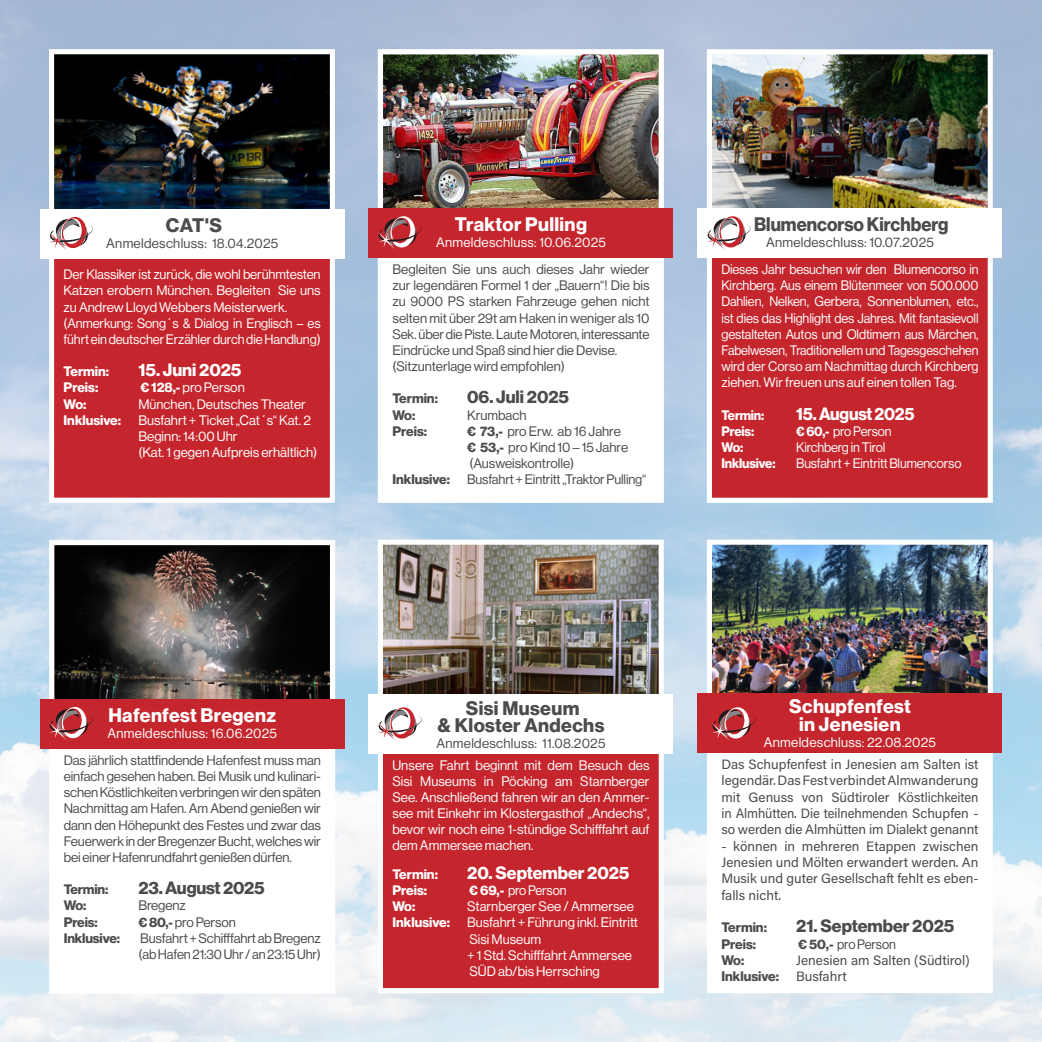
<style>
.page{position:relative;width:1042px;height:1042px;background:#fff}
.page>*{position:absolute;margin:0;border:0;box-sizing:border-box;transform-origin:0 0}
.t1{font:19.25px/17.5px "N Haas Grotesk DS Pro 75 Bd";letter-spacing:.02em;color:#fff;text-align:center}
.t2{font:19.25px/17.5px "N Haas Grotesk DS Pro 75 Bd";letter-spacing:.01em;color:#4b4c4d;text-align:center}
.t3{font:19.25px "N Haas Grotesk DS Pro 75 Bd";letter-spacing:.01em;color:#4b4c4d;scale:.94 1}
.t4{font:17.5px "N Haas Grotesk DS Pro 75 Bd";color:#4b4c4d}
.t5{font:17.5px "N Haas Grotesk DS Pro 75 Bd";color:#fff}
.t6{font:17.5px "N Haas Grotesk DS Pro 75 Bd";color:#fff;scale:.96 1}
.t7{font:13.65px/16.3px "Acumin Variable Concept";color:#4b4c4d;text-align:justify}
.t8{font:13.47px/16.1px "N Haas Grotesk DS Pro 55 Rg";color:#4b4c4d}
.t9{font:13.47px/16.1px "N Haas Grotesk DS Pro 55 Rg";color:#fff}
.t10{font:13.47px/16.1px "N Haas Grotesk DS Pro 55 Rg";color:#fff;text-align:justify;scale:.96 1}
.t11{font:13.47px "N Haas Grotesk DS Pro 75 Bd";color:#4b4c4d}
.t12{font:13.47px "N Haas Grotesk DS Pro 55 Rg";letter-spacing:.02em;color:#fff}
.t13{font:13.47px "N Haas Grotesk DS Pro 55 Rg";letter-spacing:.02em;color:#4b4c4d}
.t14{font:13.47px "N Haas Grotesk DS Pro 75 Bd";color:#fff}
.t15{font:13.47px "N Haas Grotesk DS Pro 75 Bd";color:#fff;scale:.96 1}
.t16{font:13.47px "N Haas Grotesk DS Pro 55 Rg";color:#4b4c4d;scale:.96 1}
.s1{font-family:"N Haas Grotesk DS Pro 75 Bd"}
</style>
<div class="page">
<img style="left:0;top:0;width:1042px;height:1042px">
<div style="left:380px;top:52px;width:281px;height:448px;background:#fff"></div>
<img style="left:384px;top:55px;width:274px;height:153px">
<div style="left:378px;top:49px;width:286px;height:454px;border:5px solid #fff"></div>
<div style="left:368px;top:208px;width:305px;height:50px;background:#c5252c"></div>
<div style="left:709px;top:52px;width:281px;height:448px;background:#c5252c"></div>
<img style="left:713px;top:55px;width:274px;height:153px">
<div style="left:707px;top:49px;width:286px;height:454px;border:5px solid #fff"></div>
<div style="left:697px;top:208px;width:305px;height:50px;background:#fff"></div>
<svg style="left:707px;top:216px;width:43px;height:33px"></svg>
<div style="left:380px;top:542px;width:281px;height:448px;background:#c5252c"></div>
<img style="left:384px;top:546px;width:274px;height:148px">
<div style="left:378px;top:540px;width:286px;height:453px;border:5px solid #fff"></div>
<div style="left:368px;top:694px;width:305px;height:60px;background:#fff"></div>
<svg style="left:378px;top:707px;width:43px;height:34px"></svg>
<div style="left:709px;top:542px;width:281px;height:448px;background:#fff"></div>
<img style="left:713px;top:546px;width:274px;height:147px">
<div style="left:707px;top:540px;width:286px;height:453px;border:5px solid #fff"></div>
<div style="left:697px;top:693px;width:305px;height:60px;background:#c5252c"></div>
<svg style="left:378px;top:216px;width:43px;height:33px"></svg>
<svg style="left:712px;top:707px;width:43px;height:33px"></svg>
<div style="left:52px;top:542px;width:280px;height:449px;background:#fff"></div>
<img style="left:55px;top:546px;width:274px;height:153px">
<div style="left:40px;top:699px;width:305px;height:49px;background:#c5252c"></div>
<svg style="left:49px;top:707px;width:44px;height:33px"></svg>
<div style="left:52px;top:52px;width:280px;height:448px;background:#c5252c"></div>
<img style="left:55px;top:55px;width:274px;height:154px">
<div style="left:49px;top:49px;width:286px;height:454px;border:5px solid #fff"></div>
<div style="left:40px;top:209px;width:305px;height:49px;background:#fff"></div>
<svg style="left:49px;top:217px;width:44px;height:33px"></svg>
<h1 class="t2" style="left:166px;top:217px;width:57px">CAT'S</h1>
<p class="t13" style="left:106px;top:236px;width:173px">Anmeldeschluss: 18.04.2025</p>
<p class="t9" style="left:64px;top:266px;width:259px">Der Klassiker ist zurück, die wohl berühmtesten Katzen erobern München. Begleiten Sie uns zu Andrew Lloyd Webbers Meisterwerk. (Anmerkung: Song´s &amp; Dialog in Englisch – es führt ein deutscher Erzähler durch die Handlung)</p>
<p class="t14" style="left:64px;top:364px;width:47px">Termin:</p>
<p class="t5" style="left:138px;top:360px;width:105px">15. Juni 2025</p>
<p class="t14" style="left:64px;top:380px;width:36px">Preis:</p>
<p class="t9" style="left:140px;top:380px;width:106px"><span class="s1">€ 128,-</span> pro Person</p>
<p class="t14" style="left:64px;top:396px;width:24px">Wo:</p>
<p class="t9" style="left:138px;top:396px;width:169px">München, Deutsches Theater</p>
<p class="t14" style="left:64px;top:412px;width:59px">Inklusive:</p>
<p class="t9" style="left:138px;top:412px;width:180px">Busfahrt + Ticket „Cat´s“ Kat. 2<br>Beginn: 14:00 Uhr<br>(Kat. 1 gegen Aufpreis erhältlich)</p>
<h1 class="t1" style="left:455px;top:216px;width:133px">Traktor Pulling</h1>
<p class="t12" style="left:436px;top:235px;width:171px">Anmeldeschluss: 10.06.2025</p>
<p class="t8" style="left:392px;top:261px;width:259px">Begleiten Sie uns auch dieses Jahr wieder zur legendären Formel 1 der „Bauern“! Die bis zu 9000 PS starken Fahrzeuge gehen nicht selten mit über 29t am Haken in weniger als 10<br>Sek. über die Piste. Laute Motoren, interessante Eindrücke und Spaß sind hier die Devise. (Sitzunterlage wird empfohlen)</p>
<p class="t11" style="left:392px;top:391px;width:47px">Termin:</p>
<p class="t4" style="left:467px;top:387px;width:103px">06. Juli 2025</p>
<p class="t11" style="left:392px;top:407px;width:24px">Wo:</p>
<p class="t8" style="left:467px;top:407px;width:61px">Krumbach</p>
<p class="t11" style="left:392px;top:423px;width:36px">Preis:</p>
<p class="t8" style="left:467px;top:423px;width:162px"><span class="s1">€ 73,-</span> pro Erw. ab 16 Jahre <span class="s1">€ 53,-</span> pro Kind 10 – 15 Jahre (Ausweiskontrolle)</p>
<p class="t11" style="left:392px;top:472px;width:59px">Inklusive:</p>
<p class="t8" style="left:467px;top:472px;width:181px">Busfahrt + Eintritt „Traktor Pulling“</p>
<h1 class="t3" style="left:754px;top:213px;width:208px">Blumencorso Kirchberg</h1>
<p class="t13" style="left:766px;top:235px;width:169px">Anmeldeschluss: 10.07.2025</p>
<p class="t10" style="left:721px;top:261px;width:269px">Dieses Jahr besuchen wir den Blumencorso in Kirchberg. Aus einem Blütenmeer von 500.000<br>Dahlien, Nelken, Gerbera, Sonnenblumen, etc., ist dies das Highlight des Jahres. Mit fantasievoll gestalteten Autos und Oldtimern aus Märchen, Fabelwesen, Traditionellem und Tagesgeschehen wird der Corso am Nachmittag durch Kirchberg ziehen. Wir freuen uns auf einen tollen Tag.</p>
<p class="t15" style="left:721px;top:407px;width:46px">Termin:</p>
<p class="t6" style="left:796px;top:403px;width:125px">15. August 2025</p>
<p class="t15" style="left:721px;top:423px;width:36px">Preis:</p>
<p class="t10" style="left:796px;top:423px;width:101px"><span class="s1">€ 60,-</span> pro Person</p>
<p class="t15" style="left:721px;top:439px;width:24px">Wo:</p>
<p class="t10" style="left:796px;top:439px;width:94px">Kirchberg in Tirol</p>
<p class="t15" style="left:721px;top:455px;width:58px">Inklusive:</p>
<p class="t10" style="left:796px;top:455px;width:174px">Busfahrt + Eintritt Blumencorso</p>
<h1 class="t1" style="left:108px;top:707px;width:169px">Hafenfest Bregenz</h1>
<p class="t12" style="left:108px;top:726px;width:171px">Anmeldeschluss: 16.06.2025</p>
<p class="t8" style="left:64px;top:752px;width:259px;text-align:justify">Das jährlich stattfindende Hafenfest muss man einfach gesehen haben. Bei Musik und kulinari&shy;schen Köstlichkeiten verbringen wir den späten Nachmittag am Hafen. Am Abend genießen wir dann den Höhepunkt des Festes und zwar das Feuerwerk in der Bregenzer Bucht, welches wir bei einer Hafenrundfahrt genießen dürfen.</p>
<p class="t11" style="left:64px;top:881px;width:46px">Termin:</p>
<p class="t4" style="left:138px;top:878px;width:128px">23. August 2025</p>
<p class="t11" style="left:64px;top:898px;width:24px">Wo:</p>
<p class="t8" style="left:138px;top:897px;width:49px">Bregenz</p>
<p class="t11" style="left:64px;top:914px;width:36px">Preis:</p>
<p class="t8" style="left:138px;top:914px;width:99px"><span class="s1">€ 80,-</span> pro Person</p>
<p class="t11" style="left:64px;top:930px;width:58px">Inklusive:</p>
<p class="t8" style="left:138px;top:930px;width:184px">Busfahrt + Schifffahrt ab Bregenz (ab Hafen 21:30 Uhr / an 23:15 Uhr)</p>
<h1 class="t2" style="left:438px;top:699px;width:168px">Sisi Museum<br>&amp; Kloster Andechs</h1>
<p class="t13" style="left:436px;top:736px;width:170px">Anmeldeschluss: 11.08.2025</p>
<p class="t9" style="left:392px;top:757px;width:259px;text-align:justify">Unsere Fahrt beginnt mit dem Besuch des Sisi Museums in Pöcking am Starnberger See. Anschließend fahren wir an den Ammer&shy;see mit Einkehr im Klostergasthof „Andechs“, bevor wir noch eine 1-stündige Schifffahrt auf dem Ammersee machen.</p>
<p class="t14" style="left:392px;top:866px;width:47px">Termin:</p>
<p class="t5" style="left:467px;top:862px;width:164px">20. September 2025</p>
<p class="t14" style="left:392px;top:882px;width:36px">Preis:</p>
<p class="t10" style="left:469px;top:882px;width:103px"><span class="s1">€ 69,-</span> pro Person</p>
<p class="t14" style="left:392px;top:898px;width:24px">Wo:</p>
<p class="t9" style="left:467px;top:898px;width:168px">Starnberger See / Ammersee</p>
<p class="t14" style="left:392px;top:915px;width:59px">Inklusive:</p>
<p class="t9" style="left:467px;top:915px;width:172px">Busfahrt + Führung inkl. Eintritt<br>Sisi Museum<br>+ 1 Std. Schifffahrt Ammersee<br>SÜD ab/bis Herrsching</p>
<h1 class="t1" style="left:789px;top:698px;width:123px">Schupfenfest in Jenesien</h1>
<p class="t12" style="left:764px;top:734px;width:174px">Anmeldeschluss: 22.08.2025</p>
<p class="t7" style="left:721px;top:756px;width:259px">Das Schupfenfest in Jenesien am Salten ist legendär. Das Fest verbindet Almwanderung mit Genuss von Südtiroler Köstlichkeiten in Almhütten. Die teilnehmenden Schupfen - so werden die Almhütten im Dialekt genannt</p>
<p class="t7" style="left:721px;top:837px;width:259px">- können in mehreren Etappen zwischen Jenesien und Mölten erwandert werden. An Musik und guter Gesellschaft fehlt es eben&shy;falls nicht.</p>
<p class="t11" style="left:721px;top:919px;width:47px">Termin:</p>
<p class="t4" style="left:796px;top:916px;width:160px">21. September 2025</p>
<p class="t11" style="left:721px;top:936px;width:36px">Preis:</p>
<p class="t16" style="left:798px;top:936px;width:103px"><span class="s1">€ 50,-</span> pro Person</p>
<p class="t11" style="left:721px;top:952px;width:24px">Wo:</p>
<p class="t7" style="left:796px;top:951px;width:175px">Jenesien am Salten (Südtirol)</p>
<p class="t11" style="left:721px;top:968px;width:59px">Inklusive:</p>
<p class="t7" style="left:796px;top:967px;width:52px">Busfahrt</p>
</div>
